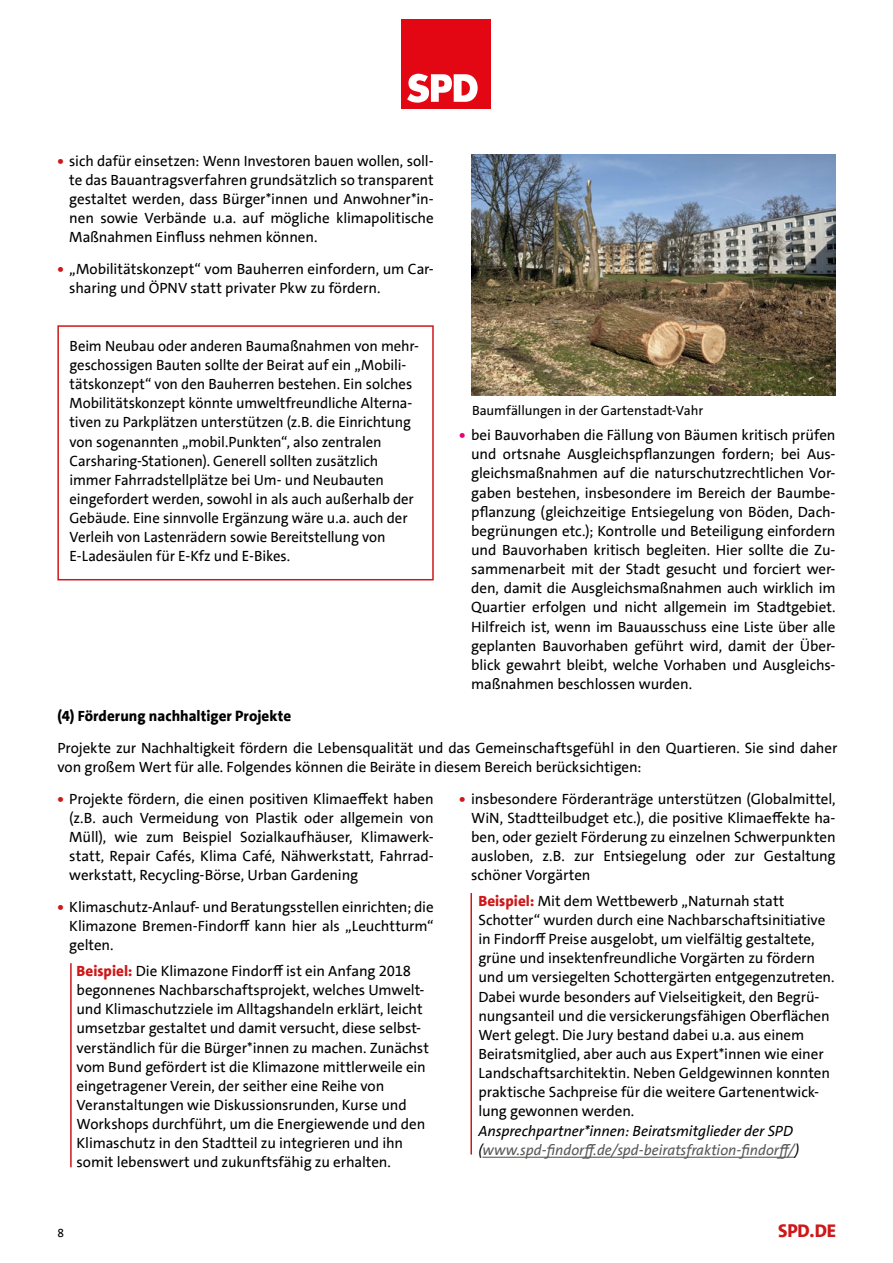
<style>
.page{position:relative;width:893px;height:1263px;background:#fff}
.page>*{position:absolute;margin:0;border:0;box-sizing:border-box;transform-origin:0 0}
.t1{font:800 18.6px "SPD The Sans";color:#cd1719}
.t2{font:15px/19.2px "SPD The Sans";letter-spacing:-.005em;color:#000;text-align:justify}
.t3{font:italic 15px/19px "SPD The Sans";color:#575756}
.t4{font:800 15px "SPD The Sans";color:#000}
.t5{font:13.5px "SPD The Sans";letter-spacing:-.005em;color:#000}
.t6{font:12px "SPD The Sans";color:#000}
.s1{font-weight:800;color:#cd1719}
.s2{font-weight:800;color:#e6007d}
.s3{color:#000}
</style>
<div class="page">
<div style="left:402px;top:19px;width:89px;height:89px;background:#e30613"></div>
<svg style="left:407px;top:74px;width:71px;height:29px"></svg>
<div style="left:57px;top:325px;width:377px;height:255px;border:2px solid #cd1719"></div>
<hr style="left:482px;top:1157px;width:313px;height:1px;background:#575756">
<hr style="left:470px;top:893px;width:2px;height:261px;background:#cd1719">
<hr style="left:70px;top:963px;width:2px;height:204px;background:#cd1719">
<img style="left:472px;top:154px;width:364px;height:241px">
<p class="t2" style="left:69px;top:151px;width:366px;text-indent:-12px"><span class="s1">•</span> sich dafür einsetzen: Wenn Investoren bauen wollen, soll&shy;te das Bauantragsverfahren grundsätzlich so transparent gestaltet werden, dass Bürger*innen und Anwohner*in&shy;nen sowie Verbände u.a. auf mögliche klimapolitische Maßnahmen Einfluss nehmen können.</p>
<p class="t2" style="left:69px;top:260px;width:366px;text-indent:-12px"><span class="s1">•</span> „Mobilitätskonzept“ vom Bauherren einfordern, um Car&shy;sharing und ÖPNV statt privater Pkw zu fördern.</p>
<p class="t2" style="left:70px;top:336px;width:351px;text-align:left">Beim Neubau oder anderen Baumaßnahmen von mehr&shy;geschossigen Bauten sollte der Beirat auf ein „Mobili&shy;tätskonzept“ von den Bauherren bestehen. Ein solches Mobilitätskonzept könnte umweltfreundliche Alterna&shy;tiven zu Parkplätzen unterstützen (z.B. die Einrichtung von sogenannten „mobil.Punkten“, also zentralen Carsharing-Stationen). Generell sollten zusätzlich immer Fahrradstellplätze bei Um- und Neubauten eingefordert werden, sowohl in als auch außerhalb der Gebäude. Eine sinnvolle Ergänzung wäre u.a. auch der Verleih von Lastenrädern sowie Bereitstellung von E-Ladesäulen für E-Kfz und E-Bikes.</p>
<p class="t5" style="left:472px;top:401px;width:233px">Baumfällungen in der Gartenstadt-Vahr</p>
<p class="t2" style="left:471px;top:426px;width:366px;text-indent:-12px"><span class="s2">•</span> bei Bauvorhaben die Fällung von Bäumen kritisch prüfen und ortsnahe Ausgleichspflanzungen fordern; bei Aus&shy;gleichsmaßnahmen auf die naturschutzrechtlichen Vor&shy;gaben bestehen, insbesondere im Bereich der Baumbe&shy;pflanzung (gleichzeitige Entsiegelung von Böden, Dach&shy;begrünungen etc.); Kontrolle und Beteiligung einfordern und Bauvorhaben kritisch begleiten. Hier sollte die Zu&shy;sammenarbeit mit der Stadt gesucht und forciert wer&shy;den, damit die Ausgleichsmaßnahmen auch wirklich im Quartier erfolgen und nicht allgemein im Stadtgebiet.<br>Hilfreich ist, wenn im Bauausschuss eine Liste über alle geplanten Bauvorhaben geführt wird, damit der Über&shy;blick gewahrt bleibt, welche Vorhaben und Ausgleichs&shy;maßnahmen beschlossen wurden.</p>
<p class="t4" style="left:57px;top:706px;width:235px">(4) Förderung nachhaltiger Projekte</p>
<p class="t2" style="left:57px;top:738px;width:781px">Projekte zur Nachhaltigkeit fördern die Lebensqualität und das Gemeinschaftsgefühl in den Quartieren. Sie sind daher von großem Wert für alle. Folgendes können die Beiräte in diesem Bereich berücksichtigen:</p>
<p class="t2" style="left:471px;top:789px;width:366px;text-indent:-12px"><span class="s1">•</span> insbesondere Förderanträge unterstützen (Globalmittel, WiN, Stadtteilbudget etc.), die positive Klimaeffekte ha&shy;ben, oder gezielt Förderung zu einzelnen Schwerpunkten ausloben, z.B. zur Entsiegelung oder zur Gestaltung schöner Vorgärten</p>
<p class="t2" style="left:478px;top:891px;width:358px;text-align:left"><span class="s1">Beispiel:</span> Mit dem Wettbewerb „Naturnah statt Schotter“ wurden durch eine Nachbarschaftsinitiative in Findorff Preise ausgelobt, um vielfältig gestaltete, grüne und insektenfreundliche Vorgärten zu fördern und um versiegelten Schottergärten entgegenzutreten.<br>Dabei wurde besonders auf Vielseitigkeit, den Begrü&shy;nungsanteil und die versickerungsfähigen Oberflächen Wert gelegt. Die Jury bestand dabei u.a. aus einem Beiratsmitglied, aber auch aus Expert*innen wie einer Landschaftsarchitektin. Neben Geldgewinnen konnten praktische Sachpreise für die weitere Gartenentwick&shy;lung gewonnen werden.</p>
<p class="t3" style="left:478px;top:1121px;width:322px"><span class="s3">Ansprechpartner*innen: Beiratsmitglieder der SPD (</span>www.spd-findorff.de/spd-beiratsfraktion-findorff/<span class="s3">)</span></p>
<p class="t2" style="left:69px;top:789px;width:366px;text-indent:-12px"><span class="s1">•</span> Projekte fördern, die einen positiven Klimaeffekt haben (z.B. auch Vermeidung von Plastik oder allgemein von Müll), wie zum Beispiel Sozialkaufhäuser, Klimawerk&shy;statt, Repair Cafés, Klima Café, Nähwerkstatt, Fahrrad&shy;werkstatt, Recycling-Börse, Urban Gardening</p>
<p class="t2" style="left:69px;top:898px;width:366px;text-indent:-12px"><span class="s1">•</span> Klimaschutz-Anlauf- und Beratungsstellen einrichten; die Klimazone Bremen-Findorff kann hier als „Leuchtturm“ gelten.</p>
<p class="t2" style="left:77px;top:961px;width:354px;text-align:left"><span class="s1">Beispiel:</span> Die Klimazone Findorff ist ein Anfang 2018 begonnenes Nachbarschaftsprojekt, welches Umwelt&shy;und Klimaschutzziele im Alltagshandeln erklärt, leicht umsetzbar gestaltet und damit versucht, diese selbst&shy;verständlich für die Bürger*innen zu machen. Zunächst vom Bund gefördert ist die Klimazone mittlerweile ein eingetragener Verein, der seither eine Reihe von Veranstaltungen wie Diskussionsrunden, Kurse und Workshops durchführt, um die Energiewende und den Klimaschutz in den Stadtteil zu integrieren und ihn somit lebenswert und zukunftsfähig zu erhalten.</p>
<p class="t6" style="left:57px;top:1225px;width:8px">8</p>
<p class="t1" style="left:778px;top:1219px;width:60px">SPD.DE</p>
</div>
